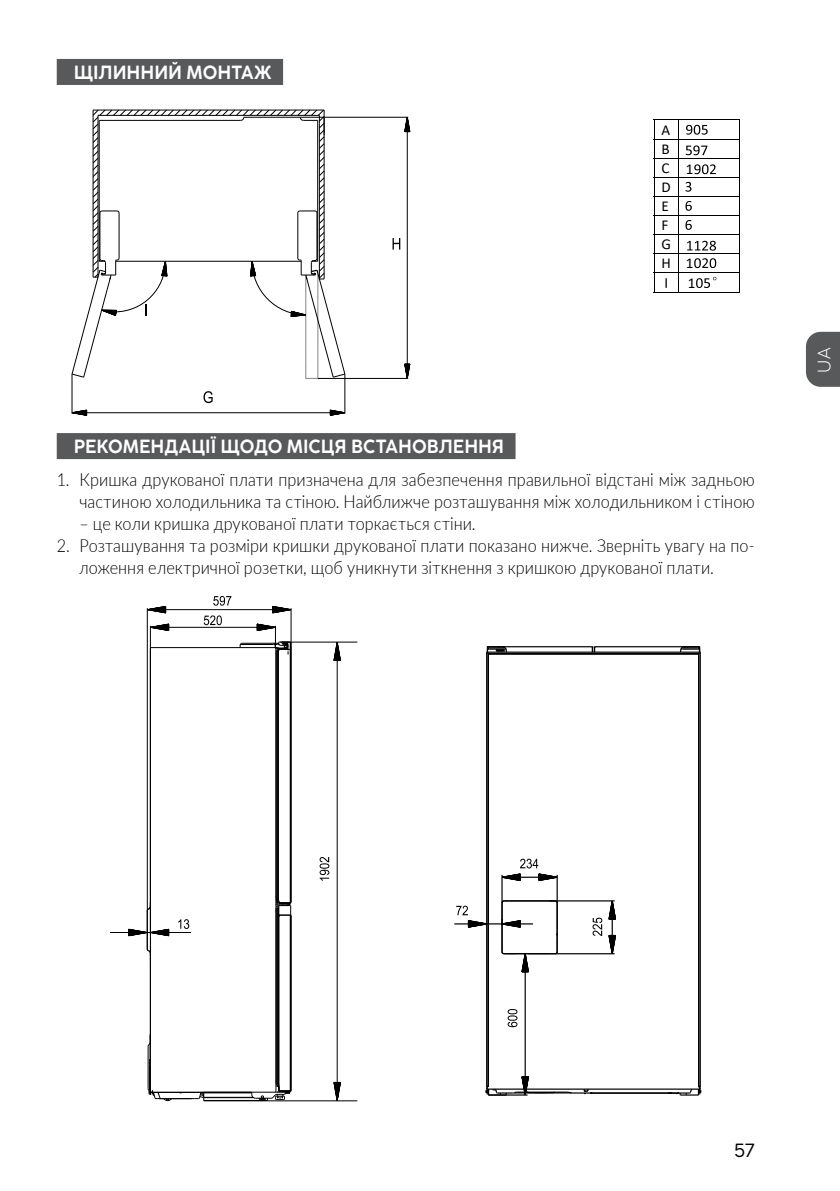
<style>
.page{position:relative;width:840px;height:1191px;background:#fff}
.page>*{position:absolute;margin:0;border:0;box-sizing:border-box;transform-origin:0 0}
.t1{font:300 18px/22px "Lato";letter-spacing:.005em;color:#000;text-align:right;scale:.9 1}
.t2{font:700 18px "Coco Gothic Pro Alt";color:#fff;scale:.95 1}
.t3{font:18px "Coco Gothic Pro";color:#000}
.t4{font:300 17px "Coco Gothic Pro";color:#fff}
.t5{font:15.2px/19.4px "Calibri";color:#000}
</style>
<div class="page">
<svg style="left:806px;top:332px;width:33px;height:55px;background:#606163"></svg>
<div style="left:57px;top:59px;width:226px;height:26px;background:#58595b"></div>
<div style="left:57px;top:433px;width:458px;height:26px;background:#58595b"></div>
<svg style="left:686px;top:125px;width:21px;height:10px"></svg>
<hr style="left:653px;top:120px;width:86px;height:1px;background:#000">
<svg style="left:685px;top:145px;width:22px;height:10px"></svg>
<hr style="left:653px;top:139px;width:86px;height:1px;background:#000">
<svg style="left:694px;top:164px;width:21px;height:10px"></svg>
<hr style="left:653px;top:158px;width:86px;height:1px;background:#000">
<svg style="left:685px;top:182px;width:6px;height:10px"></svg>
<hr style="left:653px;top:177px;width:86px;height:1px;background:#000">
<svg style="left:685px;top:201px;width:6px;height:10px"></svg>
<hr style="left:653px;top:196px;width:86px;height:1px;background:#000">
<svg style="left:685px;top:220px;width:6px;height:10px"></svg>
<hr style="left:653px;top:215px;width:86px;height:1px;background:#000">
<svg style="left:687px;top:241px;width:28px;height:10px"></svg>
<hr style="left:653px;top:234px;width:86px;height:1px;background:#000">
<svg style="left:694px;top:258px;width:21px;height:10px"></svg>
<hr style="left:653px;top:253px;width:86px;height:1px;background:#000">
<hr style="left:653px;top:272px;width:86px;height:1px;background:#000">
<svg style="left:696px;top:277px;width:20px;height:11px"></svg>
<svg style="left:653px;top:120px;width:25px;height:173px"></svg>
<hr style="left:678px;top:292px;width:60px;height:1px;background:#000">
<hr style="left:72px;top:374px;width:1px;height:40px;background:#000">
<hr style="left:344px;top:374px;width:1px;height:40px;background:#000">
<hr style="left:72px;top:412px;width:272px;height:1px;background:#000">
<svg style="left:72px;top:409px;width:16px;height:7px"></svg>
<svg style="left:329px;top:409px;width:16px;height:7px"></svg>
<hr style="left:318px;top:378px;width:90px;height:1px;background:#000">
<hr style="left:300px;top:117px;width:108px;height:1px;background:#000">
<hr style="left:406px;top:117px;width:1px;height:261px;background:#000">
<svg style="left:404px;top:363px;width:6px;height:16px"></svg>
<svg style="left:404px;top:116px;width:6px;height:17px"></svg>
<svg style="left:203px;top:391px;width:9px;height:12px"></svg>
<svg style="left:392px;top:238px;width:8px;height:11px"></svg>
<svg style="left:72px;top:110px;width:273px;height:269px"></svg>
<hr style="left:454px;top:923px;width:78px;height:1px;background:#000">
<hr style="left:549px;top:900px;width:65px;height:1px;background:#000">
<hr style="left:555px;top:953px;width:59px;height:1px;background:#000">
<hr style="left:524px;top:953px;width:1px;height:142px;background:#000">
<hr style="left:595px;top:646px;width:86px;height:1px;background:#000">
<hr style="left:505px;top:646px;width:86px;height:1px;background:#000">
<svg style="left:590px;top:646px;width:6px;height:5px"></svg>
<hr style="left:572px;top:1092px;width:105px;height:1px;background:#000">
<hr style="left:487px;top:1088px;width:212px;height:1px;background:#000">
<svg style="left:582px;top:1088px;width:10px;height:6px"></svg>
<hr style="left:487px;top:651px;width:212px;height:2px;background:#000">
<hr style="left:699px;top:652px;width:1px;height:434px;background:#000">
<hr style="left:486px;top:652px;width:1px;height:434px;background:#000">
<hr style="left:697px;top:654px;width:2px;height:432px;background:#000">
<svg style="left:485px;top:1075px;width:89px;height:21px"></svg>
<svg style="left:667px;top:1080px;width:34px;height:16px"></svg>
<svg style="left:678px;top:646px;width:23px;height:9px"></svg>
<hr style="left:697px;top:654px;width:1px;height:432px;background:#000">
<hr style="left:489px;top:653px;width:208px;height:1px;background:#000">
<svg style="left:486px;top:646px;width:21px;height:9px"></svg>
<hr style="left:487px;top:654px;width:1px;height:432px;background:#000">
<svg style="left:456px;top:905px;width:32px;height:23px"></svg>
<svg style="left:500px;top:858px;width:58px;height:115px"></svg>
<svg style="left:592px;top:900px;width:24px;height:55px"></svg>
<svg style="left:507px;top:1009px;width:10px;height:18px"></svg>
<hr style="left:150px;top:627px;width:125px;height:1px;background:#000">
<hr style="left:280px;top:642px;width:77px;height:1px;background:#000">
<hr style="left:267px;top:1100px;width:90px;height:1px;background:#000">
<hr style="left:336px;top:642px;width:1px;height:458px;background:#000">
<svg style="left:333px;top:641px;width:8px;height:20px"></svg>
<svg style="left:333px;top:1081px;width:8px;height:20px"></svg>
<hr style="left:110px;top:932px;width:81px;height:1px;background:#000">
<hr style="left:147px;top:608px;width:1px;height:302px;background:#000">
<hr style="left:290px;top:608px;width:1px;height:35px;background:#000">
<hr style="left:147px;top:609px;width:144px;height:1px;background:#000">
<svg style="left:146px;top:605px;width:21px;height:8px"></svg>
<svg style="left:271px;top:606px;width:21px;height:7px"></svg>
<hr style="left:277px;top:651px;width:1px;height:248px;background:#000">
<hr style="left:278px;top:650px;width:1px;height:250px;background:#000">
<hr style="left:277px;top:909px;width:1px;height:174px;background:#000">
<hr style="left:278px;top:915px;width:1px;height:175px;background:#000">
<hr style="left:242px;top:644px;width:31px;height:1px;background:#000">
<hr style="left:204px;top:1097px;width:49px;height:1px;background:#000">
<hr style="left:290px;top:643px;width:1px;height:259px;background:#000">
<hr style="left:204px;top:1092px;width:48px;height:1px;background:#000">
<hr style="left:204px;top:1100px;width:57px;height:1px;background:#000">
<hr style="left:242px;top:643px;width:31px;height:1px;background:#000">
<hr style="left:290px;top:915px;width:1px;height:175px;background:#000">
<hr style="left:276px;top:908px;width:1px;height:176px;background:#000">
<hr style="left:151px;top:647px;width:124px;height:1px;background:#000">
<hr style="left:275px;top:648px;width:1px;height:443px;background:#000">
<hr style="left:150px;top:648px;width:1px;height:443px;background:#000">
<svg style="left:149px;top:623px;width:21px;height:26px"></svg>
<hr style="left:151px;top:1091px;width:124px;height:1px;background:#000">
<svg style="left:147px;top:1034px;width:57px;height:67px"></svg>
<svg style="left:251px;top:1080px;width:41px;height:21px"></svg>
<svg style="left:256px;top:623px;width:36px;height:31px"></svg>
<hr style="left:276px;top:650px;width:1px;height:250px;background:#000">
<svg style="left:275px;top:896px;width:17px;height:21px"></svg>
<svg style="left:128px;top:901px;width:42px;height:60px"></svg>
<svg style="left:319px;top:857px;width:10px;height:23px"></svg>
<svg style="left:213px;top:596px;width:18px;height:9px"></svg>
<svg style="left:204px;top:615px;width:18px;height:10px"></svg>
<svg style="left:178px;top:919px;width:11px;height:10px"></svg>
<p class="t2" style="left:74px;top:58px;width:210px">ЩІЛИННИЙ МОНТАЖ</p>
<p class="t5" style="left:661px;top:119px;width:33px">A<br>B<br>C 1</p>
<p class="t5" style="left:661px;top:176px;width:11px">D</p>
<p class="t5" style="left:661px;top:196px;width:9px">E</p>
<p class="t5" style="left:661px;top:215px;width:8px">F</p>
<p class="t5" style="left:661px;top:234px;width:11px">G</p>
<p class="t5" style="left:661px;top:253px;width:33px">H 1</p>
<p class="t5" style="left:687px;top:273px;width:9px">1</p>
<p class="t2" style="left:74px;top:432px;width:454px">РЕКОМЕНДАЦІЇ ЩОДО МІСЦЯ ВСТАНОВЛЕННЯ</p>
<p class="t1" style="left:57px;top:468px;width:776px">1. Кришка друкованої плати призначена для забезпечення правильної відстані між задньою частиною холодильника та стіною. Найближче розташування між холодильником і стіною</p>
<p class="t1" style="left:79px;top:512px;width:441px">– це коли кришка друкованої плати торкається стіни.</p>
<p class="t1" style="left:79px;top:534px;width:751px;text-align:left;text-indent:-23px">2. Розташування та розміри кришки друкованої плати показано нижче. Зверніть увагу на по&shy;ложення електричної розетки, щоб уникнути зіткнення з кришкою друкованої плати.</p>
<p class="t4" style="left:812px;top:373px;width:28px;rotate:-90deg">UA</p>
<p class="t3" style="left:733px;top:1137px;width:22px">57</p>
</div>
